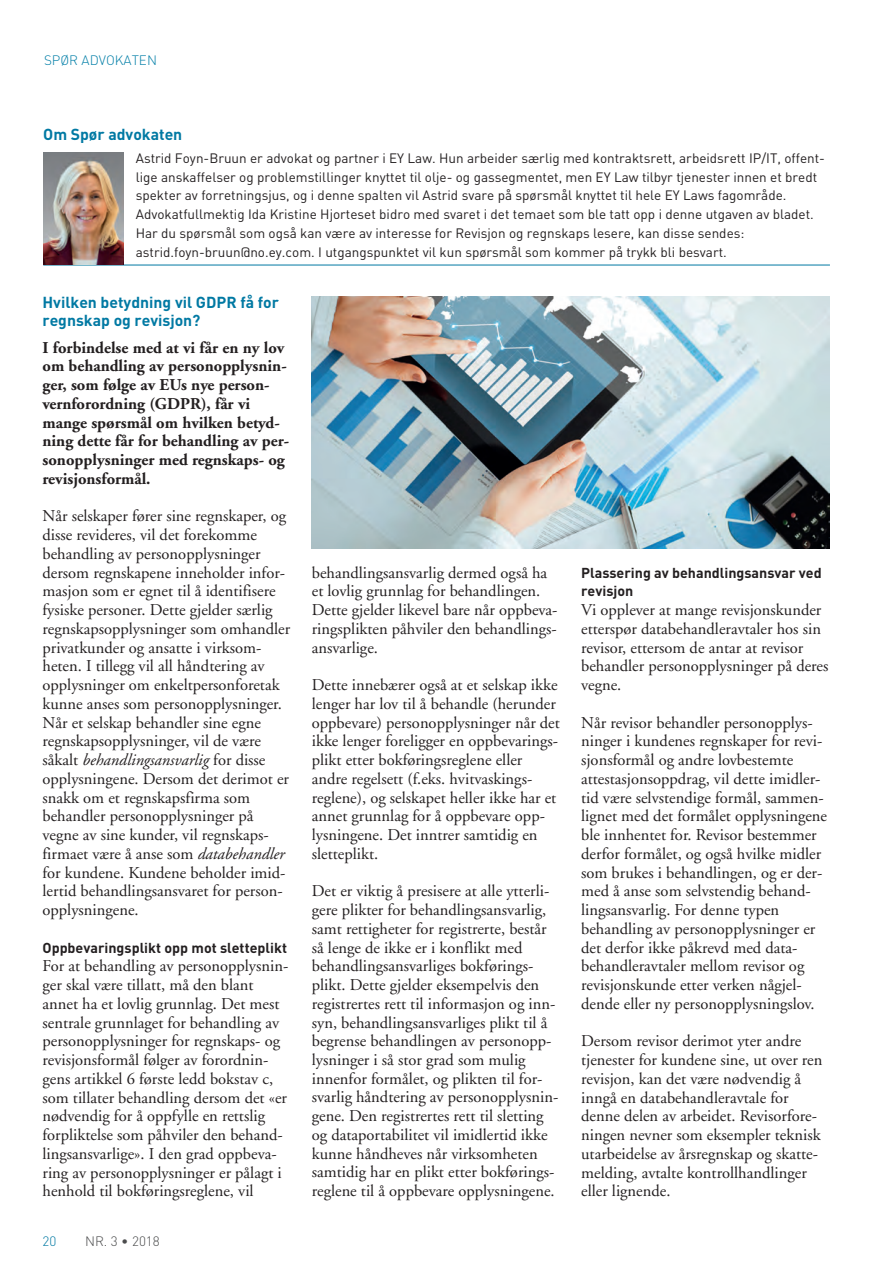
<style>
.page{position:relative;width:893px;height:1263px;background:#fff}
.page>*{position:absolute;margin:0;border:0;box-sizing:border-box;transform-origin:0 0}
.t1{font:16.5px/18.8px "Adobe Garamond";color:#231f20}
.t2{font:700 16.5px/18.8px "Adobe Garamond";color:#231f20}
.t3{font:700 15.75px/18px "DIN";color:#0079a3}
.t4{font:700 14.25px/18.8px "DIN";color:#231f20}
.t5{font:13.5px/18.8px "DIN";color:#231f20}
.t6{font:300 13.5px "DIN";color:#007ea7}
.t7{font:300 13.5px "DIN";color:#4b4c4d}
.t8{font:300 13.5px "DIN";color:#0079a3}
.s1{font-style:italic}
</style>
<div class="page">
<hr style="left:43px;top:265px;width:787px;height:1px;background:#0079a3">
<img style="left:43px;top:152px;width:80px;height:113px">
<img style="left:312px;top:296px;width:517px;height:252px">
<p class="t6" style="left:44px;top:52px;width:115px">SPØR ADVOKATEN</p>
<p class="t3" style="left:43px;top:124px;width:141px">Om Spør advokaten</p>
<p class="t5" style="left:136px;top:148px;width:691px">Astrid Foyn-Bruun er advokat og partner i EY Law. Hun arbeider særlig med kontraktsrett, arbeidsrett IP/IT, offent&shy;lige anskaffelser og problemstillinger knyttet til olje- og gassegmentet, men EY Law tilbyr tjenester innen et bredt spekter av forretningsjus, og i denne spalten vil Astrid svare på spørsmål knyttet til hele EY Laws fagområde.<br>Advokatfullmektig Ida Kristine Hjorteset bidro med svaret i det temaet som ble tatt opp i denne utgaven av bladet.<br>Har du spørsmål som også kan være av interesse for Revisjon og regnskaps lesere, kan disse sendes: astrid.foyn-bruun@no.ey.com. I utgangspunktet vil kun spørsmål som kommer på trykk bli besvart.</p>
<p class="t3" style="left:43px;top:292px;width:238px">Hvilken betydning vil GDPR få for regnskap og revisjon?</p>
<p class="t2" style="left:43px;top:338px;width:248px">I forbindelse med at vi får en ny lov om behandling av personopplysnin&shy;ger, som følge av EUs nye person&shy;vernforordning (GDPR), får vi mange spørsmål om hvilken betyd&shy;ning dette får for behandling av per&shy;sonopplysninger med regnskaps- og revisjonsformål.</p>
<p class="t1" style="left:43px;top:507px;width:249px">Når selskaper fører sine regnskaper, og disse revideres, vil det forekomme behandling av personopplysninger dersom regnskapene inneholder infor&shy;masjon som er egnet til å identifisere fysiske personer. Dette gjelder særlig regnskapsopplysninger som omhandler privatkunder og ansatte i virksom&shy;heten. I tillegg vil all håndtering av opplysninger om enkeltpersonforetak kunne anses som personopplysninger.<br>Når et selskap behandler sine egne regnskapsopplysninger, vil de være såkalt <span class="s1">behandlingsansvarlig</span> for disse opplysningene. Dersom det derimot er snakk om et regnskapsfirma som behandler personopplysninger på vegne av sine kunder, vil regnskaps&shy;firmaet være å anse som <span class="s1">databehandler </span>for kundene. Kundene beholder imid&shy;lertid behandlingsansvaret for person&shy;opplysningene.</p>
<p class="t4" style="left:43px;top:937px;width:246px">Oppbevaringsplikt opp mot sletteplikt</p>
<p class="t1" style="left:43px;top:957px;width:247px">For at behandling av personopplysnin&shy;ger skal være tillatt, må den blant annet ha et lovlig grunnlag. Det mest sentrale grunnlaget for behandling av personopplysninger for regnskaps- og revisjonsformål følger av forordnin&shy;gens artikkel 6 første ledd bokstav c, som tillater behandling dersom det «er nødvendig for å oppfylle en rettslig forpliktelse som påhviler den behand&shy;lingsansvarlige». I den grad oppbeva&shy;ring av personopplysninger er pålagt i henhold til bokføringsreglene, vil</p>
<p class="t1" style="left:312px;top:563px;width:247px">behandlingsansvarlig dermed også ha et lovlig grunnlag for behandlingen.<br>Dette gjelder likevel bare når oppbeva&shy;ringsplikten påhviler den behandlings&shy;ansvarlige.</p>
<p class="t1" style="left:312px;top:676px;width:250px">Dette innebærer også at et selskap ikke lenger har lov til å behandle (herunder oppbevare) personopplysninger når det ikke lenger foreligger en oppbevarings&shy;plikt etter bokføringsreglene eller andre regelsett (f.eks. hvitvaskings&shy;reglene), og selskapet heller ikke har et annet grunnlag for å oppbevare opp&shy;lysningene. Det inntrer samtidig en sletteplikt.</p>
<p class="t1" style="left:312px;top:882px;width:248px">Det er viktig å presisere at alle ytterli&shy;gere plikter for behandlingsansvarlig, samt rettigheter for registrerte, består så lenge de ikke er i konflikt med behandlingsansvarliges bokførings&shy;plikt. Dette gjelder eksempelvis den registrertes rett til informasjon og inn&shy;syn, behandlingsansvarliges plikt til å begrense behandlingen av personopp&shy;lysninger i så stor grad som mulig innenfor formålet, og plikten til for&shy;svarlig håndtering av personopplysnin&shy;gene. Den registrertes rett til sletting og dataportabilitet vil imidlertid ikke kunne håndheves når virksomheten samtidig har en plikt etter bokførings&shy;reglene til å oppbevare opplysningene.</p>
<p class="t4" style="left:581px;top:562px;width:242px">Plassering av behandlingsansvar ved revisjon</p>
<p class="t1" style="left:581px;top:601px;width:249px">Vi opplever at mange revisjonskunder etterspør databehandleravtaler hos sin revisor, ettersom de antar at revisor behandler personopplysninger på deres vegne.</p>
<p class="t1" style="left:581px;top:713px;width:247px">Når revisor behandler personopplys&shy;ninger i kundenes regnskaper for revi&shy;sjonsformål og andre lovbestemte attestasjonsoppdrag, vil dette imidler&shy;tid være selvstendige formål, sammen&shy;lignet med det formålet opplysningene ble innhentet for. Revisor bestemmer derfor formålet, og også hvilke midler som brukes i behandlingen, og er der&shy;med å anse som selvstendig behand&shy;lingsansvarlig. For denne typen behandling av personopplysninger er det derfor ikke påkrevd med data&shy;behandleravtaler mellom revisor og revisjonskunde etter verken någjel&shy;dende eller ny personopplysningslov.</p>
<p class="t1" style="left:581px;top:1032px;width:243px">Dersom revisor derimot yter andre tjenester for kundene sine, ut over ren revisjon, kan det være nødvendig å inngå en databehandleravtale for denne delen av arbeidet. Revisorfore&shy;ningen nevner som eksempler teknisk utarbeidelse av årsregnskap og skatte&shy;melding, avtalte kontrollhandlinger eller lignende.</p>
<p class="t8" style="left:43px;top:1232px;width:16px">20</p>
<p class="t7" style="left:85px;top:1232px;width:76px">NR. 3 • 2018</p>
</div>
